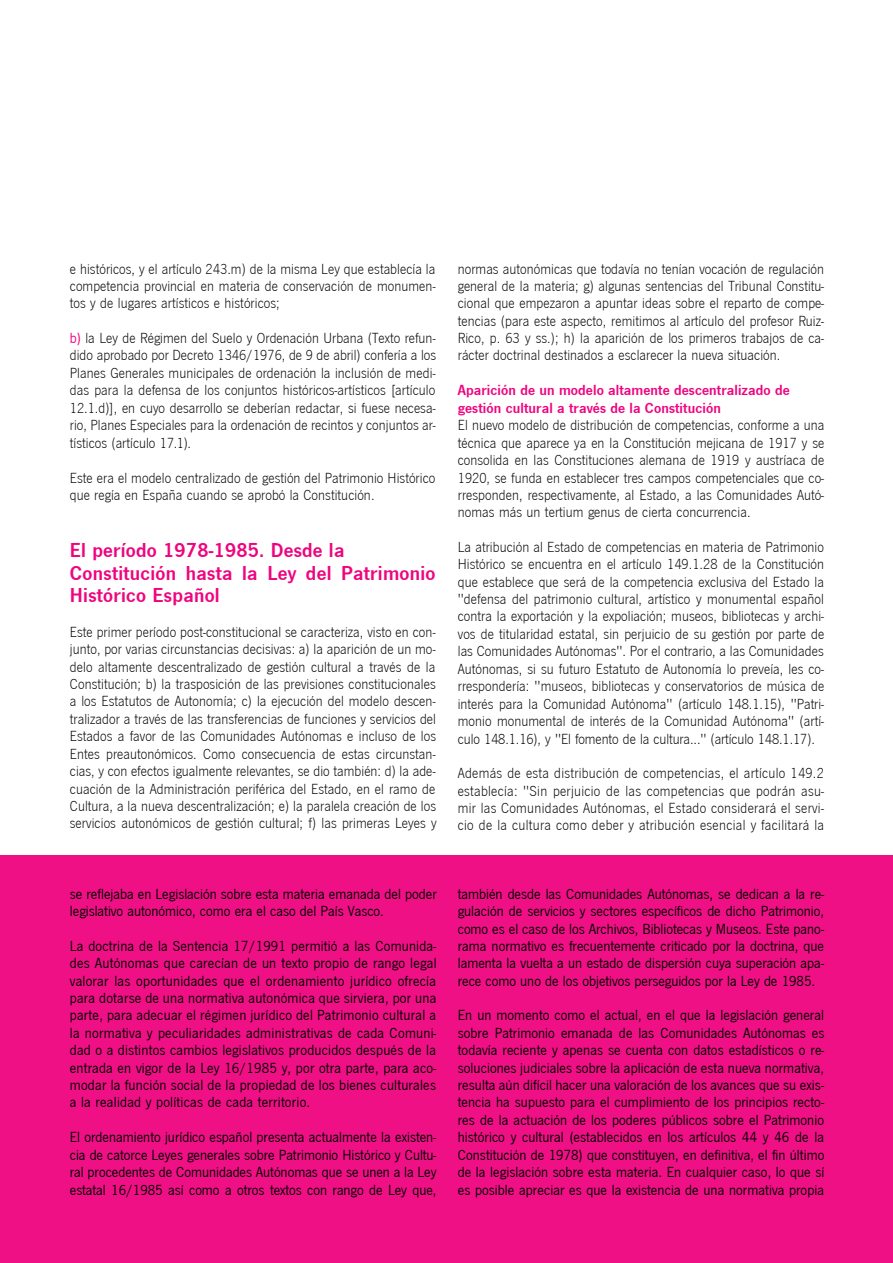
<style>
.page{position:relative;width:893px;height:1263px;background:#fff}
.page>*{position:absolute;margin:0;border:0;box-sizing:border-box;transform-origin:0 0}
.t1{font:700 20.85px/22.5px "News Got T Dem";letter-spacing:.015em;color:#ef047f}
.t2{font:15.15px/17.4px "News Got T Lig";letter-spacing:.005em;color:#000;text-align:justify}
.t3{font:15.15px/17.4px "News Got T";letter-spacing:.005em;color:#000;text-align:justify}
.t4{font:700 15.15px/17.2px "News Got T Dem";letter-spacing:.005em;color:#ef047f}
.s1{font-family:"News Got T";color:#ef047f}
</style>
<div class="page">
<div style="left:0;top:855px;width:892px;height:408px;background:#f01085"></div>
<p class="t2" style="left:70px;top:260px;width:367px">e históricos, y el artículo 243.m) de la misma Ley que establecía la competencia provincial en materia de conservación de monumen&shy;tos y de lugares artísticos e históricos;</p>
<p class="t2" style="left:70px;top:329px;width:368px"><span class="s1">b)</span> la Ley de Régimen del Suelo y Ordenación Urbana (Texto refun&shy;dido aprobado por Decreto 1346/1976, de 9 de abril) confería a los Planes Generales municipales de ordenación la inclusión de medi&shy;das para la defensa de los conjuntos históricos-artísticos [artículo 12.1.d)], en cuyo desarrollo se deberían redactar, si fuese necesa&shy;rio, Planes Especiales para la ordenación de recintos y conjuntos ar&shy;tísticos (artículo 17.1).</p>
<p class="t2" style="left:70px;top:468px;width:367px">Este era el modelo centralizado de gestión del Patrimonio Histórico que regía en España cuando se aprobó la Constitución.</p>
<h1 class="t1" style="left:70px;top:538px;width:367px">El período 1978-1985. Desde la<br>Constitución hasta la Ley del Patrimonio<br>Histórico Español</h1>
<p class="t2" style="left:70px;top:623px;width:368px">Este primer período post-constitucional se caracteriza, visto en con&shy;junto, por varias circunstancias decisivas: a) la aparición de un mo&shy;delo altamente descentralizado de gestión cultural a través de la Constitución; b) la trasposición de las previsiones constitucionales a los Estatutos de Autonomía; c) la ejecución del modelo descen&shy;tralizador a través de las transferencias de funciones y servicios del Estados a favor de las Comunidades Autónomas e incluso de los Entes preautonómicos. Como consecuencia de estas circunstan&shy;cias, y con efectos igualmente relevantes, se dio también: d) la ade&shy;cuación de la Administración periférica del Estado, en el ramo de Cultura, a la nueva descentralización; e) la paralela creación de los servicios autonómicos de gestión cultural; f) las primeras Leyes y</p>
<p class="t2" style="left:458px;top:260px;width:368px">normas autonómicas que todavía no tenían vocación de regulación general de la materia; g) algunas sentencias del Tribunal Constitu&shy;cional que empezaron a apuntar ideas sobre el reparto de compe&shy;tencias (para este aspecto, remitimos al artículo del profesor Ruiz-Rico, p. 63 y ss.); h) la aparición de los primeros trabajos de ca&shy;rácter doctrinal destinados a esclarecer la nueva situación.</p>
<p class="t4" style="left:458px;top:381px;width:333px">Aparición de un modelo altamente descentralizado de gestión cultural a través de la Constitución</p>
<p class="t2" style="left:458px;top:416px;width:368px">El nuevo modelo de distribución de competencias, conforme a una técnica que aparece ya en la Constitución mejicana de 1917 y se consolida en las Constituciones alemana de 1919 y austríaca de 1920, se funda en establecer tres campos competenciales que co&shy;rresponden, respectivamente, al Estado, a las Comunidades Autó&shy;nomas más un tertium genus de cierta concurrencia.</p>
<p class="t2" style="left:458px;top:538px;width:368px">La atribución al Estado de competencias en materia de Patrimonio Histórico se encuentra en el artículo 149.1.28 de la Constitución que establece que será de la competencia exclusiva del Estado la "defensa del patrimonio cultural, artístico y monumental español contra la exportación y la expoliación; museos, bibliotecas y archi&shy;vos de titularidad estatal, sin perjuicio de su gestión por parte de las Comunidades Autónomas". Por el contrario, a las Comunidades Autónomas, si su futuro Estatuto de Autonomía lo preveía, les co&shy;rrespondería: "museos, bibliotecas y conservatorios de música de interés para la Comunidad Autónoma" (artículo 148.1.15), "Patri&shy;monio monumental de interés de la Comunidad Autónoma" (artí&shy;culo 148.1.16), y "El fomento de la cultura..." (artículo 148.1.17).</p>
<p class="t2" style="left:458px;top:764px;width:368px">Además de esta distribución de competencias, el artículo 149.2 establecía: "Sin perjuicio de las competencias que podrán asu&shy;mir las Comunidades Autónomas, el Estado considerará el servi&shy;cio de la cultura como deber y atribución esencial y facilitará la</p>
<p class="t3" style="left:70px;top:885px;width:368px">se reflejaba en Legislación sobre esta materia emanada del poder legislativo autonómico, como era el caso del País Vasco.</p>
<p class="t3" style="left:70px;top:937px;width:368px">La doctrina de la Sentencia 17/1991 permitió a las Comunida&shy;des Autónomas que carecían de un texto propio de rango legal valorar las oportunidades que el ordenamiento jurídico ofrecía para dotarse de una normativa autonómica que sirviera, por una parte, para adecuar el régimen jurídico del Patrimonio cultural a la normativa y peculiaridades administrativas de cada Comuni&shy;dad o a distintos cambios legislativos producidos después de la entrada en vigor de la Ley 16/1985 y, por otra parte, para aco&shy;modar la función social de la propiedad de los bienes culturales a la realidad y políticas de cada territorio.</p>
<p class="t3" style="left:70px;top:1128px;width:368px">El ordenamiento jurídico español presenta actualmente la existen&shy;cia de catorce Leyes generales sobre Patrimonio Histórico y Cultu&shy;ral procedentes de Comunidades Autónomas que se unen a la Ley estatal 16/1985 así como a otros textos con rango de Ley que,</p>
<p class="t3" style="left:458px;top:885px;width:368px">también desde las Comunidades Autónomas, se dedican a la re&shy;gulación de servicios y sectores específicos de dicho Patrimonio, como es el caso de los Archivos, Bibliotecas y Museos. Este pano&shy;rama normativo es frecuentemente criticado por la doctrina, que lamenta la vuelta a un estado de dispersión cuya superación apa&shy;rece como uno de los objetivos perseguidos por la Ley de 1985.</p>
<p class="t3" style="left:458px;top:1006px;width:368px">En un momento como el actual, en el que la legislación general sobre Patrimonio emanada de las Comunidades Autónomas es todavía reciente y apenas se cuenta con datos estadísticos o re&shy;soluciones judiciales sobre la aplicación de esta nueva normativa, resulta aún difícil hacer una valoración de los avances que su exis&shy;tencia ha supuesto para el cumplimiento de los principios recto&shy;res de la actuación de los poderes públicos sobre el Patrimonio histórico y cultural (establecidos en los artículos 44 y 46 de la Constitución de 1978) que constituyen, en definitiva, el fin último de la legislación sobre esta materia. En cualquier caso, lo que sí es posible apreciar es que la existencia de una normativa propia</p>
</div>
